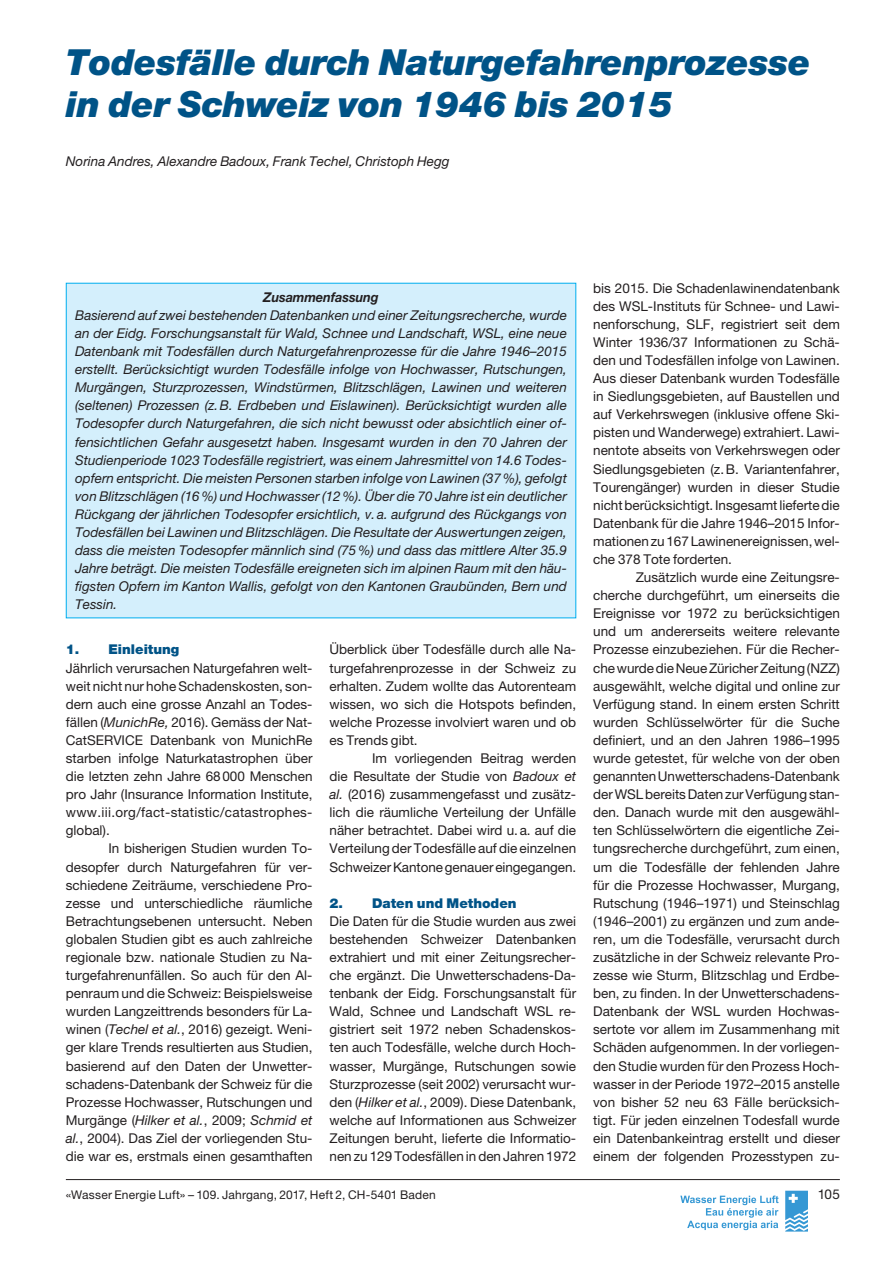
<style>
.page{position:relative;width:893px;height:1263px;background:#fff}
.page>*{position:absolute;margin:0;border:0;box-sizing:border-box;transform-origin:0 0}
.t1{font:italic 900 36px/42px "Helvetica Neue";letter-spacing:-.01em;color:#005387}
.t2{font:13.5px/18.1px "Helvetica Neue";color:#231f20;text-align:justify}
.t3{font:italic 13.5px/18.1px "Helvetica Neue";color:#231f20;text-align:justify}
.t4{font:900 13.5px "Helvetica Neue";color:#005387}
.t5{font:italic 700 13.5px "Helvetica Neue";letter-spacing:-.01em;color:#231f20;scale:.95 1}
.t6{font:12px "Helvetica Neue";letter-spacing:.01em;color:#231f20}
.s1{font-style:italic}
</style>
<div class="page">
<hr style="left:66px;top:1179px;width:774px;height:1px;background:#231f20">
<svg style="left:785px;top:1191px;width:23px;height:41px"></svg>
<svg style="left:680px;top:1196px;width:98px;height:34px"></svg>
<div style="left:66px;top:283px;width:510px;height:335px;background:#d4effc"></div>
<h1 class="t1" style="left:66px;top:44px;width:746px">Todesfälle durch Naturgefahrenprozesse in der Schweiz von 1946 bis 2015</h1>
<p class="t3" style="left:66px;top:153px;width:385px">Norina Andres, Alexandre Badoux, Frank Techel, Christoph Hegg</p>
<p class="t5" style="left:263px;top:292px;width:123px">Zusammenfassung</p>
<p class="t3" style="left:75px;top:307px;width:493px">Basierend auf zwei bestehenden Datenbanken und einer Zeitungsrecherche, wurde an der Eidg. Forschungsanstalt für Wald, Schnee und Landschaft, WSL, eine neue Datenbank mit Todesfällen durch Naturgefahrenprozesse für die Jahre 1946–2015 erstellt. Berücksichtigt wurden Todesfälle infolge von Hochwasser, Rutschungen, Murgängen, Sturzprozessen, Windstürmen, Blitzschlägen, Lawinen und weiteren (seltenen) Prozessen (z. B. Erdbeben und Eislawinen). Berücksichtigt wurden alle Todesopfer durch Naturgefahren, die sich nicht bewusst oder absichtlich einer of&shy;fensichtlichen Gefahr ausgesetzt haben. Insgesamt wurden in den 70 Jahren der Studienperiode 1023 Todesfälle registriert, was einem Jahresmittel von 14.6 Todes&shy;opfern entspricht. Die meisten Personen starben infolge von Lawinen (37 %), gefolgt von Blitzschlägen (16 %) und Hochwasser (12 %). Über die 70 Jahre ist ein deutlicher Rückgang der jährlichen Todesopfer ersichtlich, v. a. aufgrund des Rückgangs von Todesfällen bei Lawinen und Blitzschlägen. Die Resultate der Auswertungen zeigen, dass die meisten Todesopfer männlich sind (75 %) und dass das mittlere Alter 35.9<br>Jahre beträgt. Die meisten Todesfälle ereigneten sich im alpinen Raum mit den häu&shy;figsten Opfern im Kanton Wallis, gefolgt von den Kantonen Graubünden, Bern und Tessin.</p>
<p class="t4" style="left:66px;top:645px;width:115px">1. Einleitung</p>
<p class="t2" style="left:66px;top:660px;width:248px">Jährlich verursachen Naturgefahren welt&shy;weit nicht nur hohe Schadenskosten, son&shy;dern auch eine grosse Anzahl an Todes&shy;fällen (<span class="s1">MunichRe,</span> 2016). Gemäss der Nat-CatSERVICE Datenbank von MunichRe starben infolge Naturkatastrophen über die letzten zehn Jahre 68 000 Menschen pro Jahr (Insurance Information Institute, www.iii.org/fact-statistic/catastrophes&shy;global).</p>
<p class="t2" style="left:66px;top:841px;width:248px;text-indent:43px">In bisherigen Studien wurden To&shy;desopfer durch Naturgefahren für ver&shy;schiedene Zeiträume, verschiedene Pro&shy;zesse und unterschiedliche räumliche Betrachtungsebenen untersucht. Neben globalen Studien gibt es auch zahlreiche regionale bzw. nationale Studien zu Na&shy;turgefahrenunfällen. So auch für den Al&shy;penraum und die Schweiz: Beispielsweise wurden Langzeittrends besonders für La&shy;winen (<span class="s1">Techel et al.</span>, 2016) gezeigt. Weni&shy;ger klare Trends resultierten aus Studien, basierend auf den Daten der Unwetter&shy;schadens-Datenbank der Schweiz für die Prozesse Hochwasser, Rutschungen und Murgänge (<span class="s1">Hilker et al.</span>, 2009; <span class="s1">Schmid et al.</span>, 2004). Das Ziel der vorliegenden Stu&shy;die war es, erstmals einen gesamthaften</p>
<p class="t2" style="left:329px;top:642px;width:248px">Überblick über Todesfälle durch alle Na&shy;turgefahrenprozesse in der Schweiz zu erhalten. Zudem wollte das Autorenteam wissen, wo sich die Hotspots befinden, welche Prozesse involviert waren und ob es Trends gibt.</p>
<p class="t2" style="left:329px;top:750px;width:248px;text-indent:43px">Im vorliegenden Beitrag werden die Resultate der Studie von <span class="s1">Badoux et al.</span> (2016) zusammengefasst und zusätz&shy;lich die räumliche Verteilung der Unfälle näher betrachtet. Dabei wird u. a. auf die Verteilung der Todesfälle auf die einzelnen Schweizer Kantone genauer eingegangen.</p>
<p class="t4" style="left:329px;top:898px;width:189px">2. Daten und Methoden</p>
<p class="t2" style="left:329px;top:913px;width:248px">Die Daten für die Studie wurden aus zwei bestehenden Schweizer Datenbanken extrahiert und mit einer Zeitungsrecher&shy;che ergänzt. Die Unwetterschadens-Da&shy;tenbank der Eidg. Forschungsanstalt für Wald, Schnee und Landschaft WSL re&shy;gistriert seit 1972 neben Schadenskos&shy;ten auch Todesfälle, welche durch Hoch&shy;wasser, Murgänge, Rutschungen sowie Sturzprozesse (seit 2002) verursacht wur&shy;den (<span class="s1">Hilker et al.</span>, 2009). Diese Datenbank, welche auf Informationen aus Schweizer Zeitungen beruht, lieferte die Informatio&shy;nen zu 129 Todesfällen in den Jahren 1972</p>
<p class="t2" style="left:593px;top:280px;width:248px">bis 2015. Die Schadenlawinendatenbank des WSL-Instituts für Schnee- und Lawi&shy;nenforschung, SLF, registriert seit dem Winter 1936/37 Informationen zu Schä&shy;den und Todesfällen infolge von Lawinen.<br>Aus dieser Datenbank wurden Todesfälle in Siedlungsgebieten, auf Baustellen und auf Verkehrswegen (inklusive offene Ski&shy;pisten und Wanderwege) extrahiert. Lawi&shy;nentote abseits von Verkehrswegen oder Siedlungsgebieten (z. B. Variantenfahrer, Tourengänger) wurden in dieser Studie nicht berücksichtigt. Insgesamt lieferte die Datenbank für die Jahre 1946–2015 Infor&shy;mationen zu 167 Lawinenereignissen, wel&shy;che 378 Tote forderten.</p>
<p class="t2" style="left:593px;top:570px;width:248px;text-indent:43px">Zusätzlich wurde eine Zeitungsre&shy;cherche durchgeführt, um einerseits die Ereignisse vor 1972 zu berücksichtigen und um andererseits weitere relevante Prozesse einzubeziehen. Für die Recher&shy;che wurde die Neue Züricher Zeitung (NZZ) ausgewählt, welche digital und online zur Verfügung stand. In einem ersten Schritt wurden Schlüsselwörter für die Suche definiert, und an den Jahren 1986–1995 wurde getestet, für welche von der oben genannten Unwetterschadens-Datenbank der WSL bereits Daten zur Verfügung stan&shy;den. Danach wurde mit den ausgewähl&shy;ten Schlüsselwörtern die eigentliche Zei&shy;tungsrecherche durchgeführt, zum einen, um die Todesfälle der fehlenden Jahre für die Prozesse Hochwasser, Murgang, Rutschung (1946–1971) und Steinschlag (1946–2001) zu ergänzen und zum ande&shy;ren, um die Todesfälle, verursacht durch zusätzliche in der Schweiz relevante Pro&shy;zesse wie Sturm, Blitzschlag und Erdbe&shy;ben, zu finden. In der Unwetterschadens-Datenbank der WSL wurden Hochwas&shy;sertote vor allem im Zusammenhang mit Schäden aufgenommen. In der vorliegen&shy;den Studie wurden für den Prozess Hoch&shy;wasser in der Periode 1972–2015 anstelle von bisher 52 neu 63 Fälle berücksich&shy;tigt. Für jeden einzelnen Todesfall wurde ein Datenbankeintrag erstellt und dieser einem der folgenden Prozesstypen zu-</p>
<p class="t6" style="left:66px;top:1191px;width:371px">«Wasser Energie Luft» – 109. Jahrgang, 2017, Heft 2, CH-5401 Baden</p>
<p class="t2" style="left:818px;top:1187px;width:24px">105</p>
</div>
